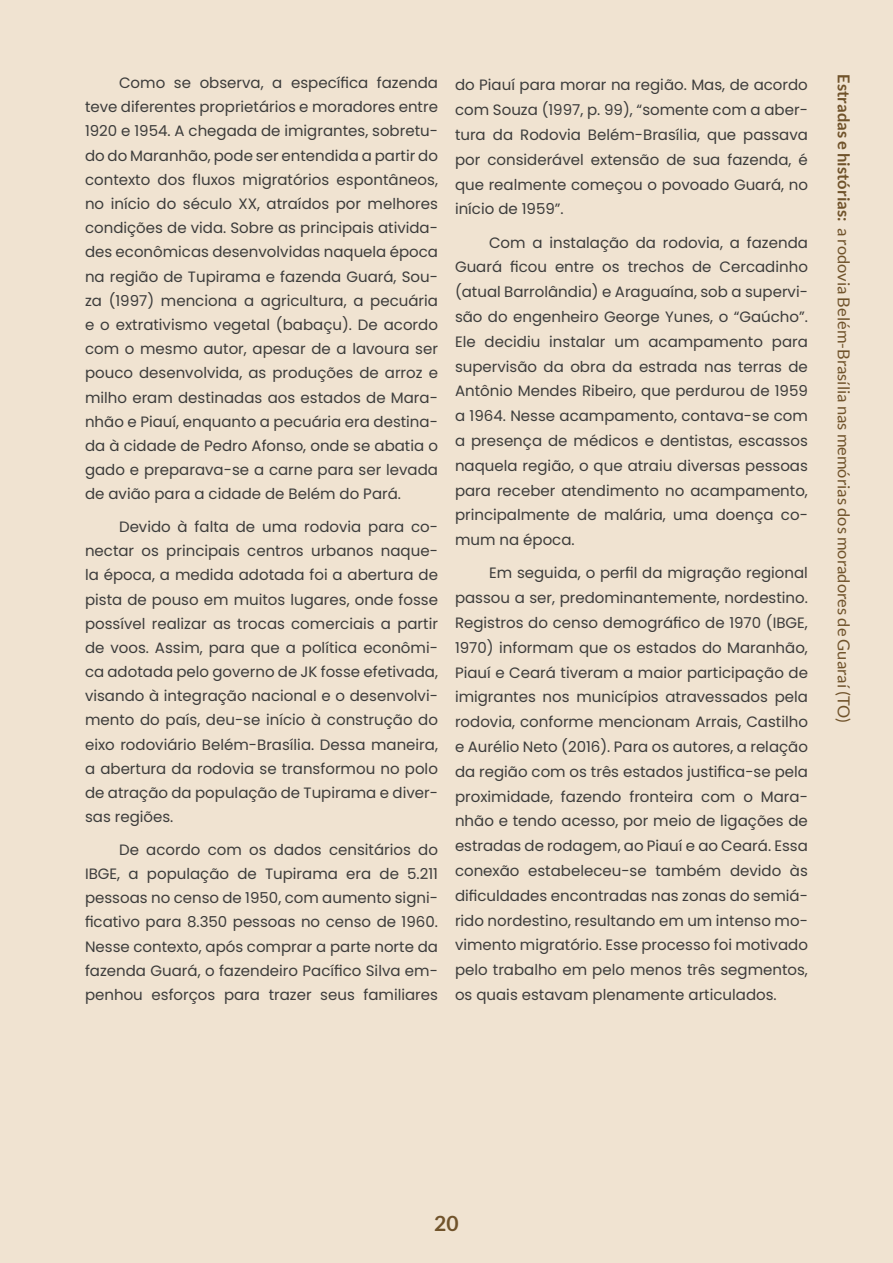
<style>
.page{position:relative;width:893px;height:1263px;background:#f0e3d1}
.page>*{position:absolute;margin:0;border:0;box-sizing:border-box;transform-origin:0 0}
.t1{font:700 21px "Lato";color:#70532b}
.t2{font:16.5px "Lato";color:#70532b}
.t3{font:15px/24.2px "Poppins";color:#3c3c3b;text-align:justify}
.s1{font-weight:700}
</style>
<div class="page">
<p class="t3" style="left:85px;top:71px;width:354px;text-indent:34px">Como se observa, a específica fazenda teve diferentes proprietários e moradores entre 1920 e 1954. A chegada de imigrantes, sobretu&shy;do do Maranhão, pode ser entendida a partir do contexto dos fluxos migratórios espontâneos, no início do século XX, atraídos por melhores condições de vida. Sobre as principais ativida&shy;des econômicas desenvolvidas naquela época na região de Tupirama e fazenda Guará, Sou&shy;za (1997) menciona a agricultura, a pecuária e o extrativismo vegetal (babaçu). De acordo com o mesmo autor, apesar de a lavoura ser pouco desenvolvida, as produções de arroz e milho eram destinadas aos estados de Mara&shy;nhão e Piauí, enquanto a pecuária era destina&shy;da à cidade de Pedro Afonso, onde se abatia o gado e preparava-se a carne para ser levada de avião para a cidade de Belém do Pará.</p>
<p class="t3" style="left:85px;top:515px;width:354px;text-indent:34px">Devido à falta de uma rodovia para co&shy;nectar os principais centros urbanos naque&shy;la época, a medida adotada foi a abertura de pista de pouso em muitos lugares, onde fosse possível realizar as trocas comerciais a partir de voos. Assim, para que a política econômi&shy;ca adotada pelo governo de JK fosse efetivada, visando à integração nacional e o desenvolvi&shy;mento do país, deu-se início à construção do eixo rodoviário Belém-Brasília. Dessa maneira, a abertura da rodovia se transformou no polo de atração da população de Tupirama e diver&shy;sas regiões.</p>
<p class="t3" style="left:85px;top:838px;width:354px;text-indent:34px">De acordo com os dados censitários do IBGE, a população de Tupirama era de 5.211 pessoas no censo de 1950, com aumento signi&shy;ficativo para 8.350 pessoas no censo de 1960.<br>Nesse contexto, após comprar a parte norte da fazenda Guará, o fazendeiro Pacífico Silva em&shy;penhou esforços para trazer seus familiares</p>
<p class="t3" style="left:455px;top:73px;width:354px;line-height:24.8px">do Piauí para morar na região. Mas, de acordo com Souza (1997, p. 99), “somente com a aber&shy;tura da Rodovia Belém-Brasília, que passava por considerável extensão de sua fazenda, é que realmente começou o povoado Guará, no início de 1959”.</p>
<p class="t3" style="left:455px;top:230px;width:354px;line-height:24.8px;text-indent:34px">Com a instalação da rodovia, a fazenda Guará ficou entre os trechos de Cercadinho (atual Barrolândia) e Araguaína, sob a supervi&shy;são do engenheiro George Yunes, o “Gaúcho”.<br>Ele decidiu instalar um acampamento para supervisão da obra da estrada nas terras de Antônio Mendes Ribeiro, que perdurou de 1959 a 1964. Nesse acampamento, contava-se com a presença de médicos e dentistas, escassos naquela região, o que atraiu diversas pessoas para receber atendimento no acampamento, principalmente de malária, uma doença co&shy;mum na época.</p>
<p class="t3" style="left:455px;top:561px;width:354px;line-height:24.8px;text-indent:34px">Em seguida, o perfil da migração regional passou a ser, predominantemente, nordestino.<br>Registros do censo demográfico de 1970 (IBGE, 1970) informam que os estados do Maranhão, Piauí e Ceará tiveram a maior participação de imigrantes nos municípios atravessados pela rodovia, conforme mencionam Arrais, Castilho e Aurélio Neto (2016). Para os autores, a relação da região com os três estados justifica-se pela proximidade, fazendo fronteira com o Mara&shy;nhão e tendo acesso, por meio de ligações de estradas de rodagem, ao Piauí e ao Ceará. Essa conexão estabeleceu-se também devido às dificuldades encontradas nas zonas do semiá&shy;rido nordestino, resultando em um intenso mo&shy;vimento migratório. Esse processo foi motivado pelo trabalho em pelo menos três segmentos, os quais estavam plenamente articulados.</p>
<p class="t2" style="left:853px;top:74px;width:650px;rotate:90deg"><span class="s1">Estradas e histórias:</span> a rodovia Belém-Brasília nas memórias dos moradores de Guaraí (TO)</p>
<h1 class="t1" style="left:434px;top:1211px;width:26px">20</h1>
</div>
